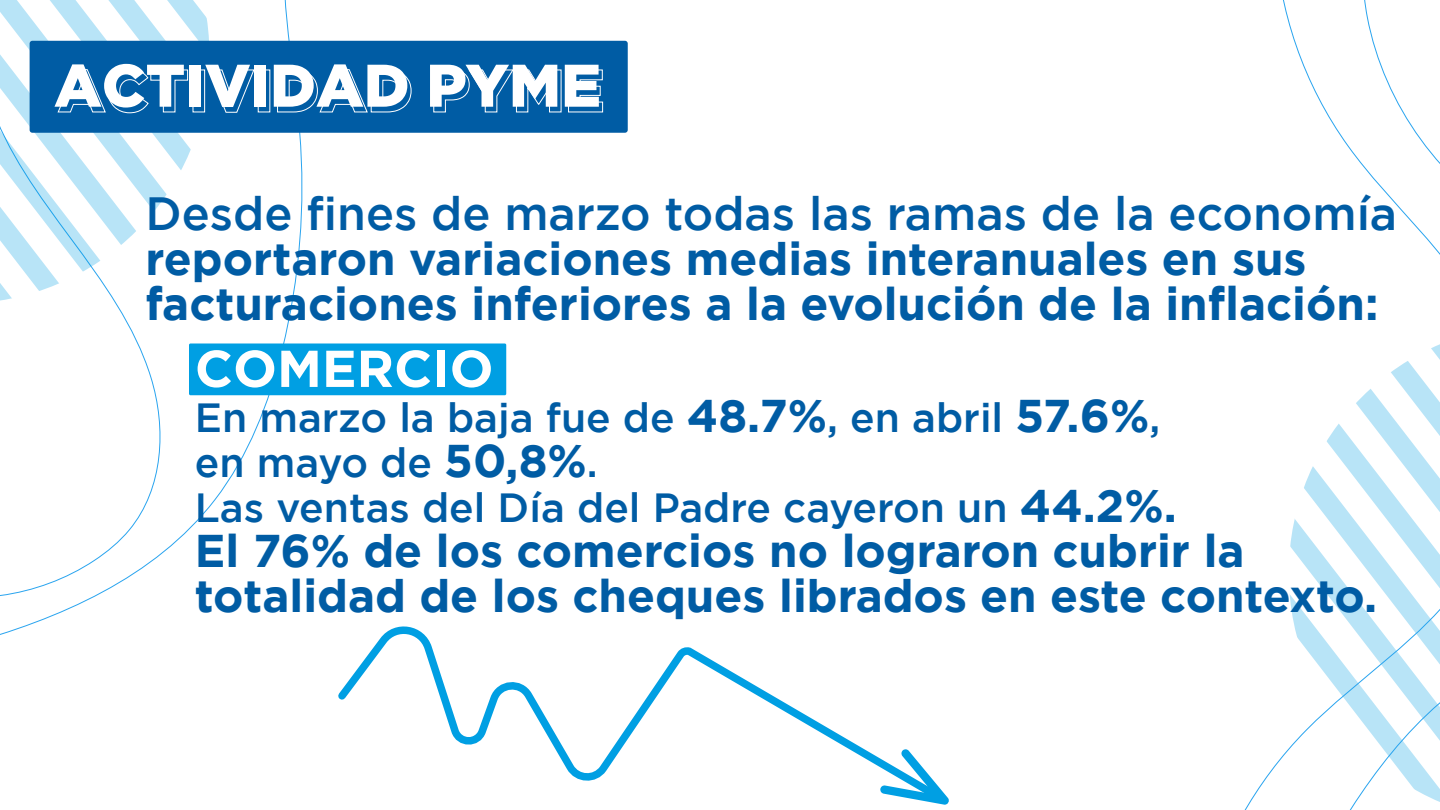
<style>
.page{position:relative;width:1440px;height:810px;background:#fff}
.page>*{position:absolute;margin:0;border:0;box-sizing:border-box;transform-origin:0 0}
.t1{font:900 60px "Gotham";color:#fff}
.t2{font:700 51.75px "Gotham";color:#fff}
.t3{font:500 46.5px "Gotham";color:#005ca4}
.t4{font:700 45.75px/45px "Gotham";color:#005ca4}
.t5{font:500 40.65px/45px "Gotham";color:#005ca4}
.s1{font-weight:700;font-size:45.75px}
</style>
<div class="page">
<svg style="left:0;top:0;width:516px;height:635px"></svg>
<svg style="left:0;top:304px;width:167px;height:304px"></svg>
<svg style="left:1288px;top:344px;width:152px;height:466px"></svg>
<svg style="left:1356px;top:0;width:84px;height:229px"></svg>
<div style="left:30px;top:41px;width:598px;height:92px;background:#005ca4;border-radius:3px"></div>
<div style="left:189px;top:344px;width:317px;height:51px;background:#009fe3;border-radius:2px"></div>
<svg style="left:0;top:0;width:254px;height:304px"></svg>
<svg style="left:277px;top:69px;width:134px;height:43px"></svg>
<svg style="left:433px;top:70px;width:128px;height:42px"></svg>
<svg style="left:568px;top:70px;width:35px;height:42px"></svg>
<svg style="left:332px;top:613px;width:548px;height:168px"></svg>
<svg style="left:880px;top:749px;width:69px;height:56px"></svg>
<h1 class="t1" style="left:54px;top:44px;width:549px">ACTIVIDAD PYME</h1>
<p class="t3" style="left:146px;top:187px;width:1253px">Desde fines de marzo todas las ramas de la economía</p>
<p class="t4" style="left:146px;top:236px;width:1235px">reportaron variaciones medias interanuales en sus facturaciones inferiores a la evolución de la inflación:</p>
<p class="t2" style="left:195px;top:334px;width:300px">COMERCIO</p>
<p class="t5" style="left:195px;top:394px;width:984px">En marzo la baja fue de <span class="s1">48.7%</span>, en abril <span class="s1">57.6%</span>, en mayo de <span class="s1">50,8%</span>.<br>Las ventas del Día del Padre cayeron un <span class="s1">44.2%.</span></p>
<p class="t4" style="left:195px;top:528px;width:1184px">El 76% de los comercios no lograron cubrir la totalidad de los cheques librados en este contexto.</p>
</div>
